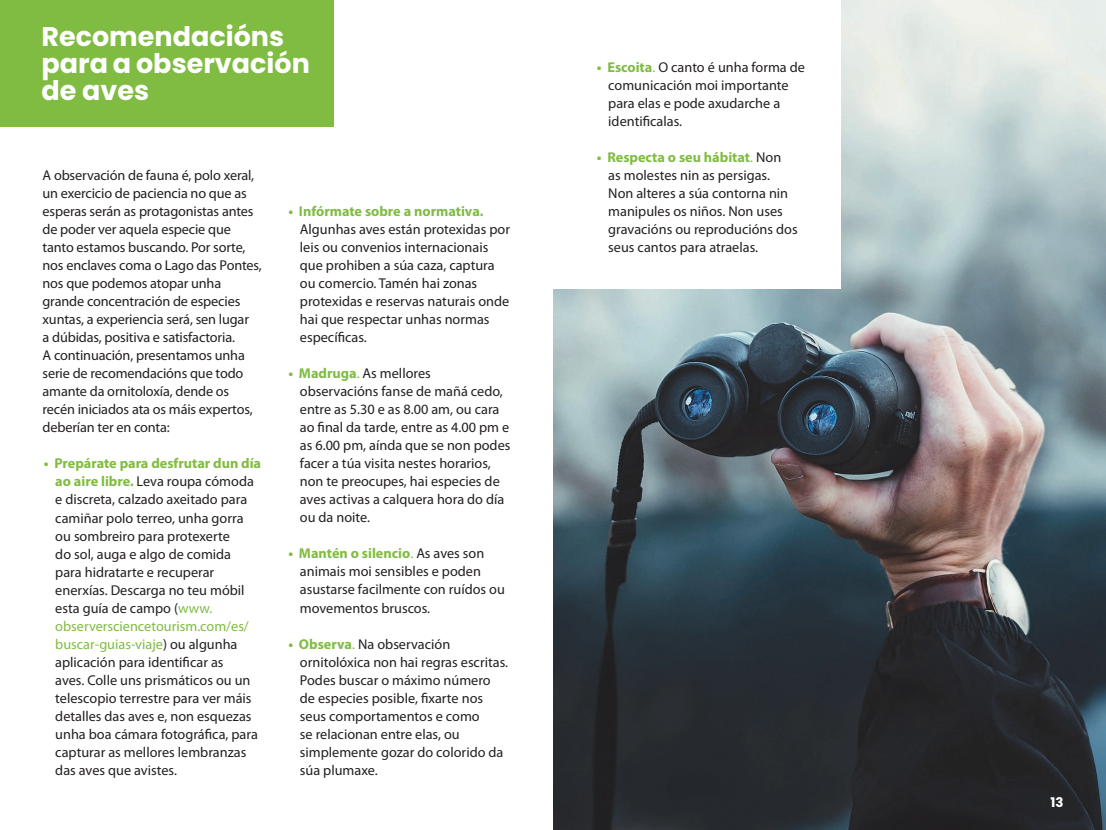
<style>
.page{position:relative;width:1106px;height:830px;background:#fff}
.page>*{position:absolute;margin:0;border:0;box-sizing:border-box;transform-origin:0 0}
.t1{font:700 27px/27px "Poppins";color:#fff}
.t2{font:14.25px/18px "Myriad Pro";color:#231f20}
.t3{font:700 14.25px "Myriad Pro";color:#7fbc41}
.t4{font:700 13.35px "Poppins";color:#fff}
.s1{font-weight:700;color:#7fbc41}
.s2{color:#7fbc41}
</style>
<div class="page">
<img style="left:553px;top:0;width:553px;height:829px">
<div style="left:553px;top:0;width:287px;height:288px;background:#fff"></div>
<div style="left:0;top:0;width:334px;height:126px;background:#7fbc41"></div>
<h1 class="t1" style="left:41px;top:24px;width:270px">Recomendacións para a observación de aves</h1>
<p class="t2" style="left:43px;top:166px;width:221px">A observación de fauna é, polo xeral, un exercicio de paciencia no que as esperas serán as protagonistas antes de poder ver aquela especie que tanto estamos buscando. Por sorte, nos enclaves coma o Lago das Pontes, nos que podemos atopar unha grande concentración de especies xuntas, a experiencia será, sen lugar<br>a dúbidas, positiva e satisfactoria.<br>A continuación, presentamos unha serie de recomendacións que todo amante da ornitoloxía, dende os recén iniciados ata os máis expertos, deberían ter en conta:</p>
<p class="t2" style="left:55px;top:454px;width:207px;text-indent:-11px"><span class="s1">• Prepárate para desfrutar dun día ao aire libre.</span> Leva roupa cómoda e discreta, calzado axeitado para camiñar polo terreo, unha gorra ou sombreiro para protexerte<br>do sol, auga e algo de comida<br>para hidratarte e recuperar enerxías. Descarga no teu móbil esta guía de campo (<span class="s2">www. observersciencetourism.com/es/ buscar-guias-viaje</span>) ou algunha aplicación para identificar as<br>aves. Colle uns prismáticos ou un telescopio terrestre para ver máis detalles das aves e, non esquezas unha boa cámara fotográfica, para capturar as mellores lembranzas das aves que avistes.</p>
<p class="t3" style="left:288px;top:202px;width:197px">• Infórmate sobre a normativa.</p>
<p class="t2" style="left:300px;top:220px;width:212px">Algunhas aves están protexidas por leis ou convenios internacionais que prohiben a súa caza, captura ou comercio. Tamén hai zonas protexidas e reservas naturais onde hai que respectar unhas normas específicas.</p>
<p class="t2" style="left:300px;top:364px;width:212px;text-indent:-11px"><span class="s1">• Madruga</span><span class="s2">.</span> As mellores observacións fanse de mañá cedo, entre as 5.30 e as 8.00 am, ou cara ao final da tarde, entre as 4.00 pm e as 6.00 pm, aínda que se non podes facer a túa visita nestes horarios, non te preocupes, hai especies de aves activas a calquera hora do día ou da noite.</p>
<p class="t2" style="left:300px;top:544px;width:206px;text-indent:-11px"><span class="s1">• Mantén o silencio</span><span class="s2">.</span> As aves son animais moi sensibles e poden asustarse facilmente con ruídos ou movementos bruscos.</p>
<p class="t2" style="left:300px;top:634px;width:210px;text-indent:-11px"><span class="s1">• Observa</span><span class="s2">.</span> Na observación ornitolóxica non hai regras escritas.<br>Podes buscar o máximo número de especies posible, fixarte nos seus comportamentos e como<br>se relacionan entre elas, ou simplemente gozar do colorido da súa plumaxe.</p>
<p class="t2" style="left:608px;top:58px;width:198px;text-indent:-11px"><span class="s1">• Escoita</span><span class="s2">.</span> O canto é unha forma de comunicación moi importante para elas e pode axudarche a identificalas.</p>
<p class="t2" style="left:608px;top:148px;width:191px;text-indent:-11px"><span class="s1">• Respecta o seu hábitat</span><span class="s2">.</span> Non<br>as molestes nin as persigas.<br>Non alteres a súa contorna nin manipules os niños. Non uses gravacións ou reproducións dos seus cantos para atraelas.</p>
<p class="t4" style="left:1050px;top:793px;width:15px">13</p>
</div>
